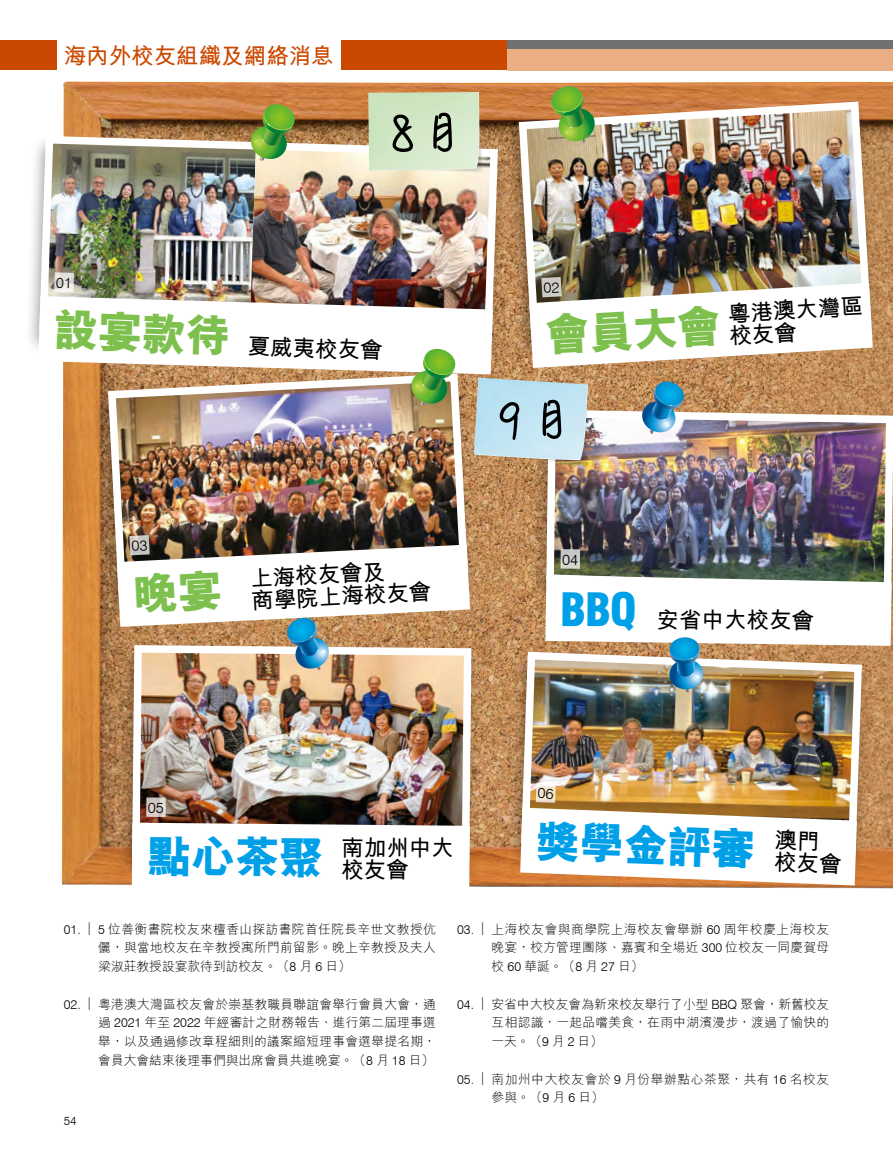
<style>
.page{position:relative;width:893px;height:1170px;background:#fff}
.page>*{position:absolute;margin:0;border:0;box-sizing:border-box;transform-origin:0 0}
.t1{font:800 45px "M Hei HK";color:#00a0e9}
.t2{font:700 22.5px/22.6px "M Hei HK";color:#000}
.t3{font:700 22.5px "M Hei HK";color:#cb4800}
.t4{font:300 12.75px/18.8px "M Hei HK";letter-spacing:.02em;color:#000;text-align:justify}
.t5{font:300 12.75px/18.8px "M Hei HK";letter-spacing:.045em;color:#000}
.t6{font:300 12px "Swiss 721 BT";color:#000}
.s1{font-weight:800;font-size:45px;color:#7ec04d}
.s2{font-weight:800;font-size:45px;color:#00a0e9}
.s3{font-family:"Swiss 721 BT";font-weight:900;font-stretch:condensed;font-size:45px;color:#00a0e9}
.s4{font-family:"Swiss 721 BT"}
</style>
<div class="page">
<div style="left:341px;top:41px;width:166px;height:29px;background:#cb4800"></div>
<div style="left:507px;top:49px;width:386px;height:21px;background:#e9ae83"></div>
<div style="left:507px;top:41px;width:386px;height:8px;background:#727171"></div>
<div style="left:0;top:41px;width:57px;height:29px;background:#cb4800"></div>
<img style="left:61px;top:82px;width:832px;height:807px">
<div style="left:117px;top:643px;width:364px;height:240px;background:#000;opacity:.35"></div>
<img style="left:128px;top:641px;width:347px;height:223px">
<svg style="left:132px;top:822px;width:338px;height:67px"></svg>
<svg style="left:146px;top:797px;width:20px;height:19px"></svg>
<div style="left:93px;top:372px;width:384px;height:247px;background:#000;opacity:.35"></div>
<img style="left:104px;top:467px;width:368px;height:134px">
<div style="left:24px;top:135px;width:483px;height:232px;background:#000;opacity:.35"></div>
<img style="left:35px;top:132px;width:467px;height:216px">
<div style="left:504px;top:100px;width:376px;height:261px;background:#000;opacity:.35"></div>
<img style="left:515px;top:98px;width:360px;height:244px">
<div style="left:506px;top:650px;width:365px;height:228px;background:#000;opacity:.35"></div>
<img style="left:517px;top:648px;width:349px;height:211px">
<svg style="left:549px;top:86px;width:48px;height:58px;background:#89a34b"></svg>
<div style="left:529px;top:408px;width:364px;height:211px;background:#000;opacity:.35"></div>
<img style="left:542px;top:406px;width:351px;height:191px">
<svg style="left:560px;top:549px;width:20px;height:19px"></svg>
<svg style="left:249px;top:104px;width:48px;height:57px;background:#83a34c"></svg>
<svg style="left:368px;top:92px;width:116px;height:82px;background:#c4d2b4"></svg>
<img style="left:545px;top:575px;width:347px;height:117px">
<svg style="left:148px;top:802px;width:15px;height:11px"></svg>
<img style="left:117px;top:535px;width:353px;height:135px">
<img style="left:38px;top:272px;width:835px;height:195px">
<svg style="left:520px;top:782px;width:337px;height:103px"></svg>
<svg style="left:563px;top:554px;width:15px;height:11px"></svg>
<h2 class="t3" style="left:64px;top:39px;width:271px">海內外校友組織及網絡消息</h2>
<h2 class="t2" style="left:54px;top:326px;width:331px;rotate:2deg"><span class="s1">設宴款待</span> 夏威夷校友會</h2>
<h2 class="t2" style="left:250px;top:565px;width:181px;text-indent:-117px;rotate:-3deg"><span class="s1">晚宴</span> 上海校友會及<br>商學院上海校友會</h2>
<h2 class="t2" style="left:342px;top:833px;width:114px;text-indent:-194px;rotate:1deg"><span class="s2">點心茶聚</span> 南加州中大校友會</h2>
<h2 class="t2" style="left:727px;top:300px;width:136px;text-indent:-183px;rotate:-3deg"><span class="s1">會員大會</span>粵港澳大灣區校友會</h2>
<h2 class="t2" style="left:560px;top:603px;width:256px;rotate:1deg"><span class="s3">BBQ</span> 安省中大校友會</h2>
<h1 class="t1" style="left:536px;top:818px;width:286px;rotate:2deg">獎學金評審 <sup>澳門</sup></h1>
<p class="t4" style="left:98px;top:919px;width:339px;text-indent:-35px"><span class="s4">01. | 5</span> 位善衡書院校友來檀香山探訪書院首任院長辛世文教授伉儷，與當地校友在辛教授寓所門前留影。晚上辛教授及夫人梁淑莊教授設宴款待到訪校友。（<span class="s4">8</span> 月 <span class="s4">6</span> 日）</p>
<p class="t4" style="left:98px;top:994px;width:339px;text-indent:-35px"><span class="s4">02. |</span> 粵港澳大灣區校友會於崇基教職員聯誼會舉行會員大會，通過 <span class="s4">2021</span> 年至 <span class="s4">2022</span> 年經審計之財務報告、進行第二屆理事選舉，以及通過修改章程細則的議案縮短理事會選舉提名期，會員大會結束後理事們與出席會員共進晚宴。（<span class="s4">8</span> 月 <span class="s4">18</span> 日）</p>
<p class="t6" style="left:64px;top:1113px;width:14px">54</p>
<p class="t4" style="left:492px;top:919px;width:339px;text-indent:-35px"><span class="s4">03. |</span> 上海校友會與商學院上海校友會舉辦 <span class="s4">60</span> 周年校慶上海校友晚宴，校方管理團隊、嘉賓和全場近 <span class="s4">300</span> 位校友一同慶賀母校 <span class="s4">60</span> 華誕。（<span class="s4">8</span> 月 <span class="s4">27</span> 日）</p>
<p class="t4" style="left:492px;top:994px;width:339px;text-indent:-35px"><span class="s4">04. |</span> 安省中大校友會為新來校友舉行了小型 <span class="s4">BBQ</span> 聚會，新舊校友互相認識，一起品嚐美食，在雨中湖濱漫步，渡過了愉快的一天。（<span class="s4">9</span> 月 <span class="s4">2</span> 日）</p>
<p class="t5" style="left:492px;top:1069px;width:339px;text-indent:-34px"><span class="s4">05. |</span> 南加州中大校友會於 <span class="s4">9</span> 月份舉辦點心茶聚，共有 <span class="s4">16</span> 名校友參與。（<span class="s4">9</span> 月 <span class="s4">6</span> 日）</p>
</div>
